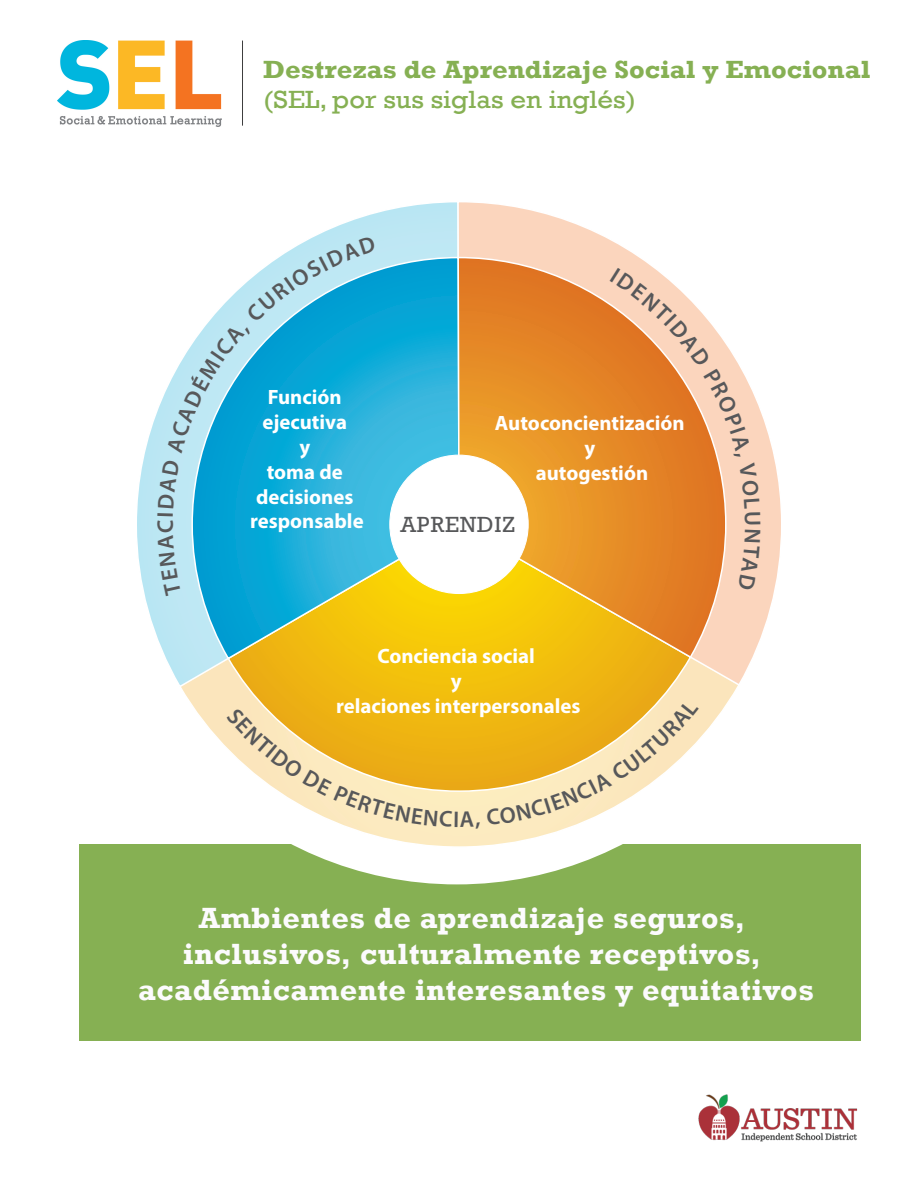
<style>
.page{position:relative;width:918px;height:1188px;background:#fff}
.page>*{position:absolute;margin:0;border:0;box-sizing:border-box;transform-origin:0 0}
.t1{font:700 30px/36px "Rockwell";letter-spacing:.02em;color:#fcfbfd;text-align:center}
.t2{font:700 25.5px "Rockwell";color:#86b053;scale:1.08 1}
.t3{font:25.5px "Rockwell";color:#86b053;scale:1.08 1}
.t4{font:22.5px "Rockwell";letter-spacing:.04em;color:#57585a}
.t5{font:700 20.85px/24.9px "Myriad Pro";color:#fff;text-align:center}
</style>
<div class="page">
<div style="left:79px;top:845px;width:782px;height:196px;background:#86b053"></div>
<div style="left:97px;top:164px;width:720px;height:720px;background:#fff;border-radius:50%"></div>
<svg style="left:179px;top:687px;width:561px;height:161px"></svg>
<svg style="left:137px;top:202px;width:320px;height:486px"></svg>
<svg style="left:457px;top:202px;width:324px;height:485px"></svg>
<svg style="left:226px;top:659px;width:467px;height:133px;background:#f0bb1e"></svg>
<svg style="left:191px;top:256px;width:270px;height:404px;background:#4fb5b0"></svg>
<svg style="left:457px;top:256px;width:270px;height:403px;background:#eaa031"></svg>
<div style="left:390px;top:455px;width:138px;height:139px;background:#fff;border-radius:50%"></div>
<hr style="left:242px;top:41px;width:1px;height:85px;background:#3e3e3f">
<img style="left:58px;top:40px;width:164px;height:86px">
<img style="left:698px;top:1094px;width:160px;height:48px">
<div style="left:157px;top:459px;width:24px;height:137px;background:#bee7f4"></div>
<svg style="left:167px;top:235px;width:209px;height:218px"></svg>
<svg style="left:610px;top:268px;width:150px;height:323px;background:#eeac73"></svg>
<svg style="left:226px;top:707px;width:254px;height:122px;background:#f5d480"></svg>
<svg style="left:487px;top:699px;width:212px;height:126px"></svg>
<p class="t2" style="left:263px;top:54px;width:564px">Destrezas de Aprendizaje Social y Emocional</p>
<p class="t3" style="left:263px;top:85px;width:347px">(SEL, por sus siglas en inglés)</p>
<p class="t5" style="left:250px;top:384px;width:115px">Función ejecutiva<br>y<br>toma de decisiones responsable</p>
<p class="t5" style="left:495px;top:409px;width:191px">Autoconcientización y<br>autogestión</p>
<p class="t4" style="left:400px;top:511px;width:116px">APRENDIZ</p>
<p class="t5" style="left:336px;top:643px;width:246px">Conciencia social<br>y<br>relaciones interpersonales</p>
<h1 class="t1" style="left:138px;top:900px;width:677px">Ambientes de aprendizaje seguros, inclusivos, culturalmente receptivos, académicamente interesantes y equitativos</h1>
</div>
